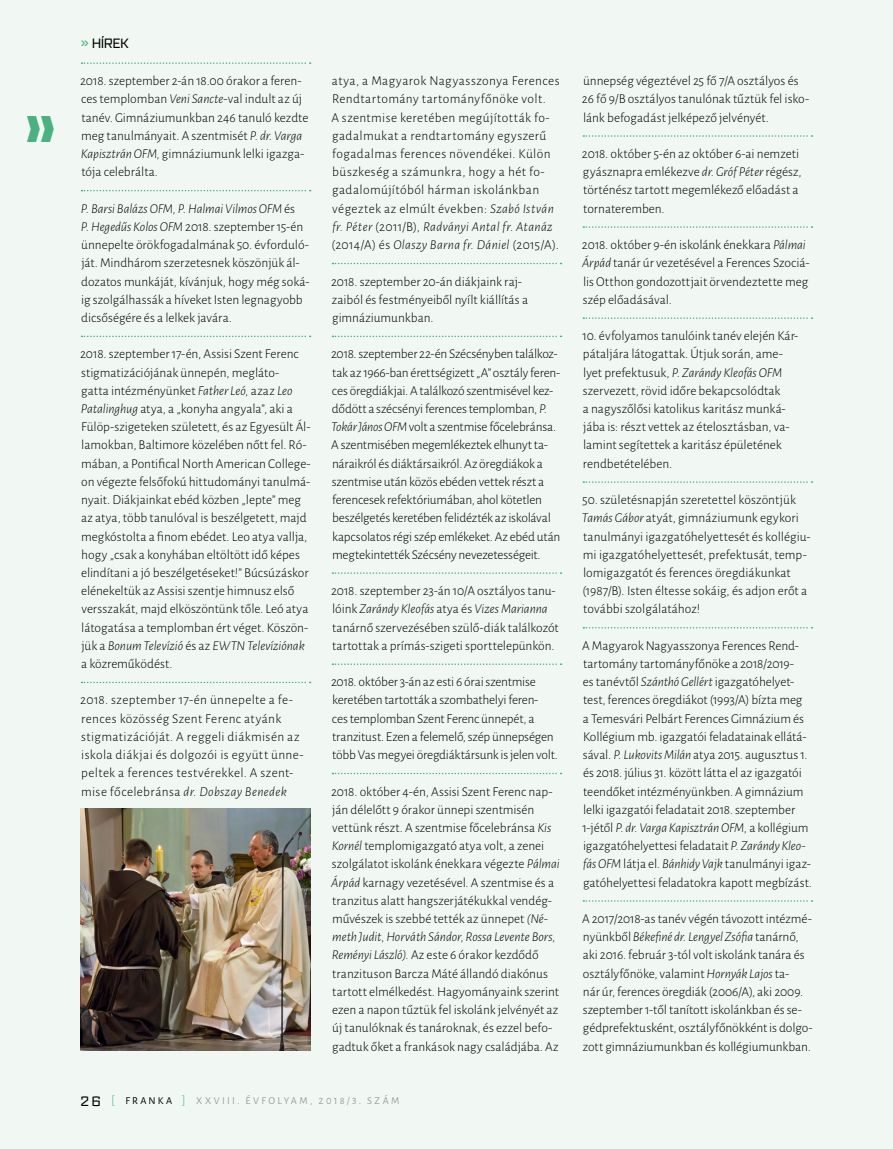
<style>
.page{position:relative;width:893px;height:1149px;background:#fff}
.page>*{position:absolute;margin:0;border:0;box-sizing:border-box;transform-origin:0 0}
.t1{font:300 13.5px/18.1px "Alegreya Sans";letter-spacing:-.005em;color:#000}
.t2{font:300 13.5px/18.1px "Alegreya Sans";letter-spacing:.03em;color:#000}
.t3{font:13.5px "Ironstrike";color:#000}
.t4{font:10.5px "Alegreya Sans";letter-spacing:.215em;color:#9c9e9f}
.s1{color:#4bb180}
.s2{font-style:italic}
.s3{font-family:"Ironstrike";font-size:13.5px;color:#000}
.s4{font-weight:300;font-size:13.5px;color:#4bb180}
.s5{color:#000}
</style>
<div class="page">
<div style="left:0;top:0;width:893px;height:1148px;background:#f1f8f3"></div>
<svg style="left:82px;top:62px;width:229px;height:2px"></svg>
<svg style="left:82px;top:190px;width:229px;height:1px"></svg>
<svg style="left:82px;top:335px;width:229px;height:2px"></svg>
<svg style="left:82px;top:681px;width:229px;height:2px"></svg>
<svg style="left:332px;top:263px;width:230px;height:1px"></svg>
<svg style="left:332px;top:335px;width:230px;height:2px"></svg>
<svg style="left:332px;top:572px;width:230px;height:1px"></svg>
<svg style="left:332px;top:663px;width:230px;height:1px"></svg>
<svg style="left:332px;top:772px;width:230px;height:2px"></svg>
<svg style="left:583px;top:135px;width:229px;height:2px"></svg>
<svg style="left:583px;top:226px;width:229px;height:2px"></svg>
<svg style="left:583px;top:317px;width:229px;height:2px"></svg>
<svg style="left:583px;top:481px;width:229px;height:1px"></svg>
<svg style="left:583px;top:627px;width:229px;height:1px"></svg>
<svg style="left:583px;top:900px;width:229px;height:1px"></svg>
<img style="left:81px;top:808px;width:229px;height:242px">
<p class="t3" style="left:81px;top:35px;width:50px"><span class="s1">»</span> HÍREK</p>
<p class="t1" style="left:80px;top:71px;width:230px">2018. szeptember 2-án 18.00 órakor a feren&shy;ces templomban <span class="s2">Veni Sancte</span>-val indult az új tanév. Gimnáziumunkban 246 tanuló kezdte meg tanulmányait. A szentmisét <span class="s2">P. dr. Varga Kapisztrán OFM,</span> gimnáziumunk lelki igazga&shy;tója celebrálta.</p>
<p class="t1" style="left:81px;top:199px;width:230px"><span class="s2">P. Barsi Balázs OFM, P. Halmai Vilmos OFM</span> és<br><span class="s2">P. Hegedűs Kolos OFM</span> 2018. szeptember 15-én ünnepelte örökfogadalmának 50. évforduló&shy;ját. Mindhárom szerzetesnek köszönjük ál&shy;dozatos munkáját, kívánjuk, hogy még soká&shy;ig szolgálhassák a híveket Isten legnagyobb dicsőségére és a lelkek javára.</p>
<p class="t1" style="left:80px;top:344px;width:232px">2018. szeptember 17-én, Assisi Szent Ferenc stigmatizációjának ünnepén, megláto-<br>gatta intézményünket <span class="s2">Father Leó,</span> azaz <span class="s2">Leo Patalinghug</span> atya, a „konyha angyala”, aki a Fülöp-szigeteken született, és az Egyesült Ál&shy;lamokban, Baltimore közelében nőtt fel. Ró&shy;mában, a Pontifical North American College&shy;on végezte felsőfokú hittudományi tanulmá&shy;nyait. Diákjainkat ebéd közben „lepte” meg az atya, több tanulóval is beszélgetett, majd megkóstolta a finom ebédet. Leo atya vallja, hogy „csak a konyhában eltöltött idő képes elindítani a jó beszélgetéseket!” Búcsúzáskor elénekeltük az Assisi szentje himnusz első versszakát, majd elköszöntünk tőle. Leó atya látogatása a templomban ért véget. Köszön&shy;jük a <span class="s2">Bonum Televízió</span> és az <span class="s2">EWTN Televíziónak </span>a közreműködést.</p>
<p class="t2" style="left:80px;top:690px;width:225px">2018. szeptember 17-én ünnepelte a fe&shy;rences közösség Szent Ferenc atyánk stigmatizációját. A reggeli diákmisén az iskola diákjai és dolgozói is együtt ünne&shy;peltek a ferences testvérekkel. A szent&shy;mise főcelebránsa <span class="s2">dr. Dobszay Benedek</span></p>
<p class="t2" style="left:331px;top:71px;width:230px">atya, a Magyarok Nagyasszonya Ferences Rendtartomány tartományfőnöke volt.<br>A szentmise keretében megújították fo&shy;gadalmukat a rendtartomány egyszerű fogadalmas ferences növendékei. Külön büszkeség a számunkra, hogy a hét fo&shy;gadalomújítóból hárman iskolánkban végeztek az elmúlt években: <span class="s2">Szabó István fr. Péter</span> (2011/B), <span class="s2">Radványi Antal fr. Atanáz </span>(2014/A) és <span class="s2">Olaszy Barna fr. Dániel</span> (2015/A).</p>
<p class="t1" style="left:331px;top:271px;width:199px">2018. szeptember 20-án diákjaink raj&shy;zaiból és festményeiből nyílt kiállítás a gimnáziumunkban.</p>
<p class="t1" style="left:331px;top:344px;width:231px">2018. szeptember 22-én Szécsényben találkoz&shy;tak az 1966-ban érettségizett „A” osztály feren&shy;ces öregdiákjai. A találkozó szentmisével kez&shy;dődött a szécsényi ferences templomban, <span class="s2">P.<br>Tokár János OFM</span> volt a szentmise főcelebránsa.<br>A szentmisében megemlékeztek elhunyt ta&shy;náraikról és diáktársaikról. Az öregdiákok a szentmise után közös ebéden vettek részt a ferencesek refektóriumában, ahol kötetlen beszélgetés keretében felidézték az iskolával kapcsolatos régi szép emlékeket. Az ebéd után megtekintették Szécsény nevezetességeit.</p>
<p class="t1" style="left:331px;top:581px;width:229px">2018. szeptember 23-án 10/A osztályos tanu&shy;lóink <span class="s2">Zarándy Kleofás</span> atya és <span class="s2">Vizes Marianna </span>tanárnő szervezésében szülő-diák találkozót tartottak a prímás-szigeti sporttelepünkön.</p>
<p class="t1" style="left:331px;top:672px;width:228px">2018. október 3-án az esti 6 órai szentmise keretében tartották a szombathelyi feren-<br>ces templomban Szent Ferenc ünnepét, a tranzitust. Ezen a felemelő, szép ünnepségen több Vas megyei öregdiáktársunk is jelen volt.</p>
<p class="t1" style="left:331px;top:781px;width:230px">2018. október 4-én, Assisi Szent Ferenc nap&shy;ján délelőtt 9 órakor ünnepi szentmisén vettünk részt. A szentmise főcelebránsa <span class="s2">Kis Kornél</span> templomigazgató atya volt, a zenei szolgálatot iskolánk énekkara végezte <span class="s2">Pálmai Árpád</span> karnagy vezetésével. A szentmise és a tranzitus alatt hangszerjátékukkal vendég&shy;művészek is szebbé tették az ünnepet <span class="s2">(Né&shy;meth Judit, Horváth Sándor, Rossa Levente Bors, Reményi László).</span> Az este 6 órakor kezdődő tranzituson Barcza Máté állandó diakónus tartott elmélkedést. Hagyományaink szerint ezen a napon tűztük fel iskolánk jelvényét az új tanulóknak és tanároknak, és ezzel befo&shy;gadtuk őket a frankások nagy családjába. Az</p>
<p class="t4" style="left:81px;top:1093px;width:174px"><span class="s3">26</span> <span class="s4">[</span> <span class="s5">FRANKA</span> <span class="s4">]</span> XXVIII. ÉVFOLYAM</p>
<p class="t4" style="left:310px;top:1093px;width:67px">, 2018/3. SZÁM</p>
<p class="t1" style="left:582px;top:71px;width:229px">ünnepség végeztével 25 fő 7/A osztályos és<br>26 fő 9/B osztályos tanulónak tűztük fel isko&shy;lánk befogadást jelképező jelvényét.</p>
<p class="t1" style="left:582px;top:144px;width:221px">2018. október 5-én az október 6-ai nemzeti gyásznapra emlékezve <span class="s2">dr. Gróf Péter</span> régész, történész tartott megemlékező előadást a tornateremben.</p>
<p class="t1" style="left:582px;top:235px;width:229px">2018. október 9-én iskolánk énekkara <span class="s2">Pálmai Árpád</span> tanár úr vezetésével a Ferences Szociá&shy;lis Otthon gondozottjait örvendeztette meg szép előadásával.</p>
<p class="t1" style="left:582px;top:326px;width:217px">10. évfolyamos tanulóink tanév elején Kár&shy;pátaljára látogattak. Útjuk során, ame&shy;lyet prefektusuk, <span class="s2">P. Zarándy Kleofás OFM </span>szervezett, rövid időre bekapcsolódtak<br>a nagyszőlősi katolikus karitász munká&shy;jába is: részt vettek az ételosztásban, va&shy;lamint segítettek a karitász épületének rendbetételében.</p>
<p class="t1" style="left:582px;top:490px;width:230px">50. születésnapján szeretettel köszöntjük <span class="s2">Tamás Gábor</span> atyát, gimnáziumunk egykori tanulmányi igazgatóhelyettesét és kollégiu&shy;mi igazgatóhelyettesét, prefektusát, temp&shy;lomigazgatót és ferences öregdiákunkat (1987/B). Isten éltesse sokáig, és adjon erőt a további szolgálatához!</p>
<p class="t1" style="left:582px;top:635px;width:231px">A Magyarok Nagyasszonya Ferences Rend&shy;tartomány tartományfőnöke a 2018/2019-<br>es tanévtől <span class="s2">Szánthó Gellért</span> igazgatóhelyet&shy;test, ferences öregdiákot (1993/A) bízta meg<br>a Temesvári Pelbárt Ferences Gimnázium és Kollégium mb. igazgatói feladatainak ellátá&shy;sával. <span class="s2">P. Lukovits Milán</span> atya 2015. augusztus 1. és 2018. július 31. között látta el az igazgatói teendőket intézményünkben. A gimnázium lelki igazgatói feladatait 2018. szeptember 1-jétől <span class="s2">P. dr. Varga Kapisztrán OFM,</span> a kollégium igazgatóhelyettesi feladatait <span class="s2">P. Zarándy Kleo&shy;fás OFM</span> látja el. <span class="s2">Bánhidy Vajk</span> tanulmányi igaz&shy;gatóhelyettesi feladatokra kapott megbízást.</p>
<p class="t1" style="left:582px;top:908px;width:232px">A 2017/2018-as tanév végén távozott intézmé&shy;nyünkből <span class="s2">Békefiné dr. Lengyel Zsófia</span> tanárnő, aki 2016. február 3-tól volt iskolánk tanára és osztályfőnöke, valamint <span class="s2">Hornyák Lajos</span> ta-<br>nár úr, ferences öregdiák (2006/A), aki 2009. szeptember 1-től tanított iskolánkban és se&shy;gédprefektusként, osztályfőnökként is dolgo&shy;zott gimnáziumunkban és kollégiumunkban.</p>
</div>
